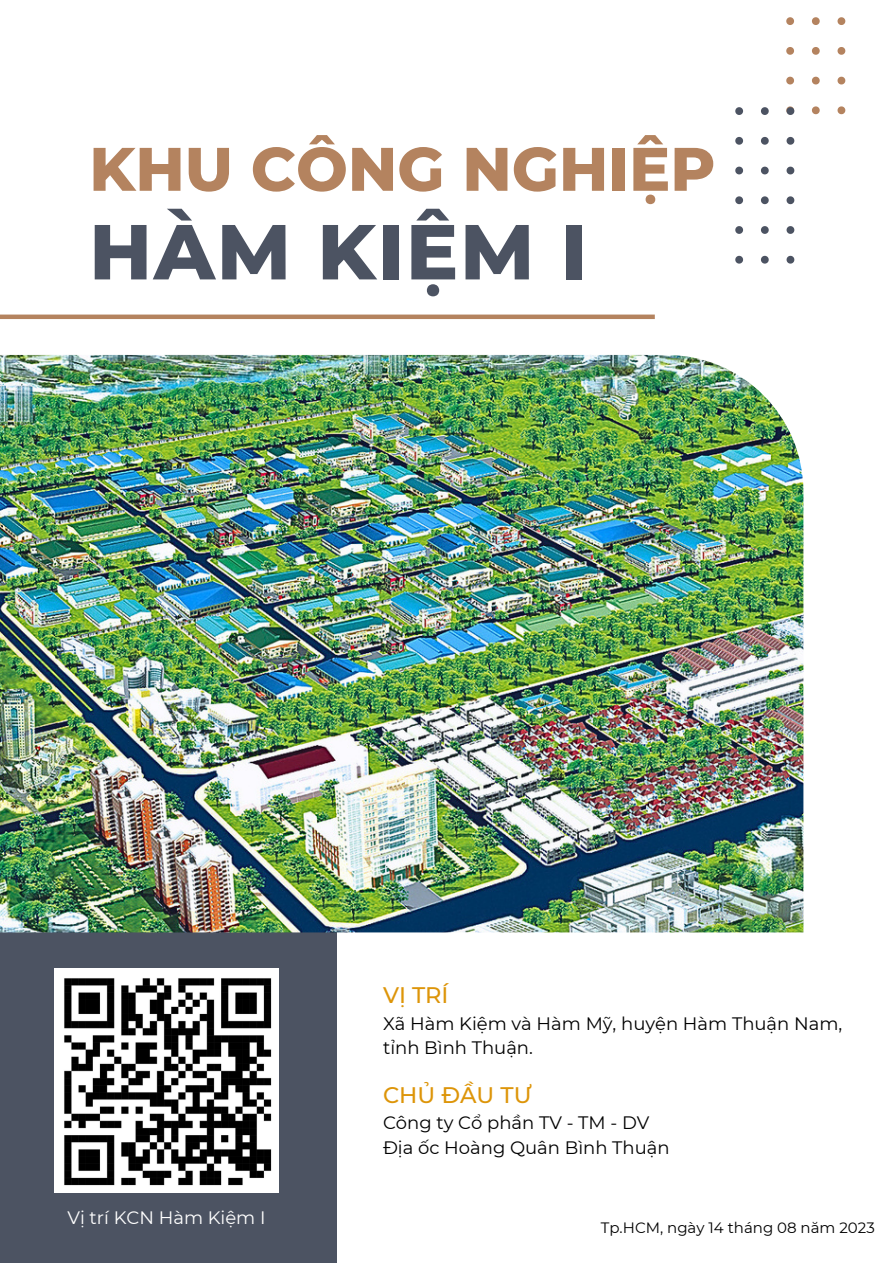
<style>
.page{position:relative;width:893px;height:1264px;background:#fff}
.page>*{position:absolute;margin:0;border:0;box-sizing:border-box;transform-origin:0 0}
.t1{font:800 77.7px "Montserrat";letter-spacing:.025em;color:#4c5362}
.t2{font:800 61.2px "Montserrat";color:#b4835f}
.t3{font:500 22.5px "Montserrat";color:#dd9509}
.t4{font:18px "Montserrat";color:#010101}
.t5{font:18px "Montserrat";color:#fff}
.t6{font:15px "Montserrat";color:#010101}
</style>
<div class="page">
<div style="left:0;top:771px;width:337px;height:491px;background:#4c5362"></div>
<img style="left:0;top:355px;width:803px;height:577px">
<div style="left:0;top:314px;width:654px;height:5px;background:#b4835f"></div>
<svg style="left:786px;top:77px;width:8px;height:7px"></svg>
<svg style="left:786px;top:47px;width:8px;height:8px"></svg>
<svg style="left:786px;top:17px;width:8px;height:8px"></svg>
<svg style="left:811px;top:106px;width:8px;height:8px"></svg>
<svg style="left:811px;top:77px;width:8px;height:7px"></svg>
<svg style="left:812px;top:47px;width:7px;height:8px"></svg>
<svg style="left:812px;top:17px;width:7px;height:8px"></svg>
<svg style="left:837px;top:106px;width:8px;height:8px"></svg>
<svg style="left:837px;top:77px;width:8px;height:7px"></svg>
<svg style="left:837px;top:47px;width:8px;height:8px"></svg>
<svg style="left:837px;top:17px;width:8px;height:8px"></svg>
<svg style="left:735px;top:256px;width:8px;height:7px"></svg>
<svg style="left:735px;top:226px;width:8px;height:8px"></svg>
<svg style="left:735px;top:196px;width:8px;height:8px"></svg>
<svg style="left:735px;top:167px;width:8px;height:7px"></svg>
<svg style="left:735px;top:137px;width:8px;height:8px"></svg>
<svg style="left:735px;top:107px;width:8px;height:8px"></svg>
<svg style="left:761px;top:256px;width:7px;height:7px"></svg>
<svg style="left:761px;top:226px;width:7px;height:8px"></svg>
<svg style="left:761px;top:196px;width:7px;height:8px"></svg>
<svg style="left:761px;top:167px;width:7px;height:7px"></svg>
<svg style="left:761px;top:137px;width:7px;height:8px"></svg>
<svg style="left:761px;top:107px;width:7px;height:8px"></svg>
<svg style="left:786px;top:256px;width:8px;height:7px"></svg>
<svg style="left:786px;top:226px;width:8px;height:8px"></svg>
<svg style="left:786px;top:196px;width:8px;height:8px"></svg>
<svg style="left:786px;top:167px;width:8px;height:7px"></svg>
<svg style="left:786px;top:137px;width:8px;height:8px"></svg>
<svg style="left:786px;top:106px;width:8px;height:9px"></svg>
<img style="left:54px;top:968px;width:224px;height:224px">
<p class="t2" style="left:89px;top:131px;width:627px">KHU CÔNG NGHIỆP</p>
<p class="t1" style="left:89px;top:204px;width:499px">HÀM KIỆM I</p>
<p class="t5" style="left:67px;top:1206px;width:199px">Vị trí KCN Hàm Kiệm I</p>
<p class="t3" style="left:383px;top:981px;width:67px">VỊ TRÍ</p>
<p class="t4" style="left:383px;top:1012px;width:461px">Xã Hàm Kiệm và Hàm Mỹ, huyện Hàm Thuận Nam,</p>
<p class="t4" style="left:383px;top:1036px;width:151px">tỉnh Bình Thuận.</p>
<p class="t3" style="left:383px;top:1081px;width:150px">CHỦ ĐẦU TƯ</p>
<p class="t4" style="left:383px;top:1111px;width:268px">Công ty Cổ phần TV - TM - DV</p>
<p class="t4" style="left:383px;top:1136px;width:288px">Địa ốc Hoàng Quân Bình Thuận</p>
<p class="t6" style="left:601px;top:1218px;width:275px">Tp.HCM, ngày 14 tháng 08 năm 2023</p>
</div>
